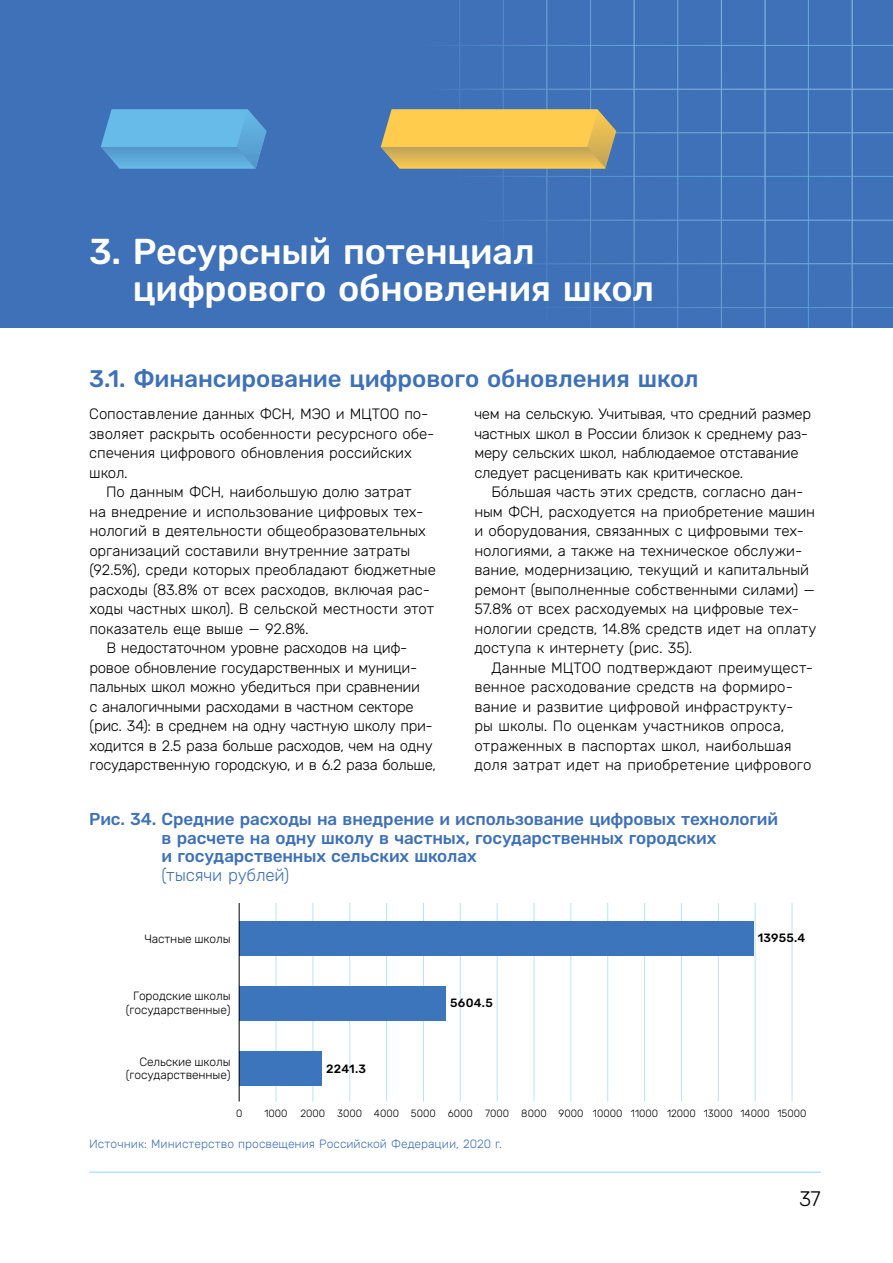
<style>
.page{position:relative;width:893px;height:1263px;background:#fff}
.page>*{position:absolute;margin:0;border:0;box-sizing:border-box;transform-origin:0 0}
.t1{font:500 36px/37.5px "Rubik";letter-spacing:-.005em;color:#fff}
.t2{font:500 24px "Rubik";letter-spacing:-.005em;color:#3e71b8}
.t3{font:300 21px "Rubik";color:#000}
.t4{font:500 17.25px/18.8px "Rubik";letter-spacing:-.01em;color:#3e71b8}
.t5{font:300 17.25px "Rubik";letter-spacing:-.015em;color:#3e71b8}
.t6{font:300 15px/19.5px "Rubik";letter-spacing:-.01em;color:#000}
.t7{font:300 12px/13.5px "Rubik";letter-spacing:-.01em;color:#000;text-align:center}
.t8{font:300 12px "Rubik";color:#3e71b8}
.t9{font:500 12px "Rubik";letter-spacing:.025em;color:#000}
.t10{font:300 10.5px "Rubik";color:#000}
</style>
<div class="page">
<hr style="left:89px;top:1172px;width:732px;height:1px;background:#8ed8f8">
<div style="left:0;top:0;width:893px;height:327px;background:#3e71b8"></div>
<img style="left:452px;top:0;width:441px;height:327px">
<img style="left:100px;top:109px;width:516px;height:60px">
<hr style="left:276px;top:903px;width:1px;height:198px;background:#b8e4f5">
<hr style="left:313px;top:903px;width:1px;height:198px;background:#b8e4f5">
<hr style="left:349px;top:903px;width:1px;height:198px;background:#b8e4f5">
<hr style="left:386px;top:903px;width:1px;height:198px;background:#b8e4f5">
<hr style="left:423px;top:903px;width:1px;height:198px;background:#b8e4f5">
<hr style="left:460px;top:903px;width:1px;height:198px;background:#b8e4f5">
<hr style="left:497px;top:903px;width:1px;height:198px;background:#b8e4f5">
<hr style="left:534px;top:903px;width:1px;height:198px;background:#b8e4f5">
<hr style="left:570px;top:903px;width:1px;height:198px;background:#b8e4f5">
<hr style="left:607px;top:903px;width:1px;height:198px;background:#b8e4f5">
<hr style="left:644px;top:903px;width:1px;height:198px;background:#b8e4f5">
<hr style="left:681px;top:903px;width:1px;height:198px;background:#b8e4f5">
<hr style="left:718px;top:903px;width:1px;height:198px;background:#b8e4f5">
<hr style="left:755px;top:903px;width:1px;height:198px;background:#b8e4f5">
<hr style="left:792px;top:903px;width:1px;height:198px;background:#b8e4f5">
<div style="left:239px;top:1052px;width:83px;height:34px;background:#3c75bb"></div>
<div style="left:239px;top:987px;width:207px;height:34px;background:#3c75bb"></div>
<div style="left:239px;top:921px;width:514px;height:34px;background:#3c75bb"></div>
<hr style="left:239px;top:903px;width:1px;height:198px;background:#000">
<h1 class="t1" style="left:133px;top:233px;width:523px;text-indent:-43px">3. Ресурсный потенциал цифрового обновления школ</h1>
<h2 class="t2" style="left:89px;top:365px;width:611px">3.1. Финансирование цифрового обновления школ</h2>
<p class="t6" style="left:89px;top:405px;width:341px">Сопоставление данных ФСН, МЭО и МЦТОО по-</p>
<p class="t6" style="left:89px;top:424px;width:347px">зволяет раскрыть особенности ресурсного обе-</p>
<p class="t6" style="left:89px;top:444px;width:324px">спечения цифрового обновления российских</p>
<p class="t6" style="left:89px;top:463px;width:40px">школ.</p>
<p class="t6" style="left:106px;top:483px;width:307px">По данным ФСН, наибольшую долю затрат</p>
<p class="t6" style="left:89px;top:502px;width:336px">на внедрение и использование цифровых тех-</p>
<p class="t6" style="left:89px;top:522px;width:338px">нологий в деятельности общеобразовательных</p>
<p class="t6" style="left:89px;top:541px;width:323px">организаций составили внутренние затраты</p>
<p class="t6" style="left:89px;top:561px;width:348px">(92.5%), среди которых преобладают бюджетные</p>
<p class="t6" style="left:89px;top:580px;width:342px">расходы (83.8% от всех расходов, включая рас-</p>
<p class="t6" style="left:89px;top:600px;width:346px">ходы частных школ). В сельской местности этот</p>
<p class="t6" style="left:89px;top:619px;width:221px">показатель еще выше — 92.8%.</p>
<p class="t6" style="left:106px;top:639px;width:303px">В недостаточном уровне расходов на циф-</p>
<p class="t6" style="left:89px;top:658px;width:329px">ровое обновление государственных и муници-</p>
<p class="t6" style="left:89px;top:678px;width:332px">пальных школ можно убедиться при сравнении</p>
<p class="t6" style="left:89px;top:697px;width:326px">с аналогичными расходами в частном секторе</p>
<p class="t6" style="left:89px;top:717px;width:345px">(рис. 34): в среднем на одну частную школу при-</p>
<p class="t6" style="left:89px;top:736px;width:345px">ходится в 2.5 раза больше расходов, чем на одну</p>
<p class="t6" style="left:90px;top:756px;width:348px">государственную городскую, и в 6.2 раза больше,</p>
<p class="t6" style="left:474px;top:405px;width:338px">чем на сельскую. Учитывая, что средний размер частных школ в России близок к среднему раз&shy;меру сельских школ, наблюдаемое отставание следует расценивать как критическое.</p>
<p class="t6" style="left:474px;top:483px;width:344px;text-indent:17px">Бóльшая часть этих средств, согласно дан&shy;ным ФСН, расходуется на приобретение машин и оборудования, связанных с цифровыми тех&shy;нологиями, а также на техническое обслужи&shy;вание, модернизацию, текущий и капитальный ремонт (выполненные собственными силами) — 57.8% от всех расходуемых на цифровые тех&shy;нологии средств, 14.8% средств идет на оплату доступа к интернету (рис. 35).</p>
<p class="t6" style="left:474px;top:658px;width:338px;text-indent:17px">Данные МЦТОО подтверждают преимущест&shy;венное расходование средств на формиро&shy;вание и развитие цифровой инфраструкту&shy;ры школы. По оценкам участников опроса, отраженных в паспортах школ, наибольшая доля затрат идет на приобретение цифрового</p>
<p class="t4" style="left:162px;top:810px;width:618px;text-indent:-72px">Рис. 34. Средние расходы на внедрение и использование цифровых технологий в расчете на одну школу в частных, государственных городских<br>и государственных сельских школах</p>
<p class="t5" style="left:162px;top:865px;width:129px">(тысячи рублей)</p>
<p class="t7" style="left:144px;top:932px;width:88px">Частные школы</p>
<p class="t9" style="left:758px;top:931px;width:49px">13955.4</p>
<p class="t7" style="left:126px;top:990px;width:106px">Городские школы (государственные)</p>
<p class="t7" style="left:126px;top:1055px;width:106px;text-align:right">Сельские школы (государственные)</p>
<p class="t9" style="left:326px;top:1062px;width:41px">2241.3</p>
<p class="t9" style="left:450px;top:996px;width:44px">5604.5</p>
<p class="t10" style="left:236px;top:1107px;width:8px">0</p>
<p class="t10" style="left:264px;top:1107px;width:544px">1000 2000 3000 4000 5000 6000 7000 8000 9000 10000 11000 12000 13000 14000 15000</p>
<p class="t8" style="left:89px;top:1137px;width:414px">Источник: Министерство просвещения Российской Федерации, 2020 г.</p>
<h3 class="t3" style="left:799px;top:1187px;width:23px">37</h3>
</div>
